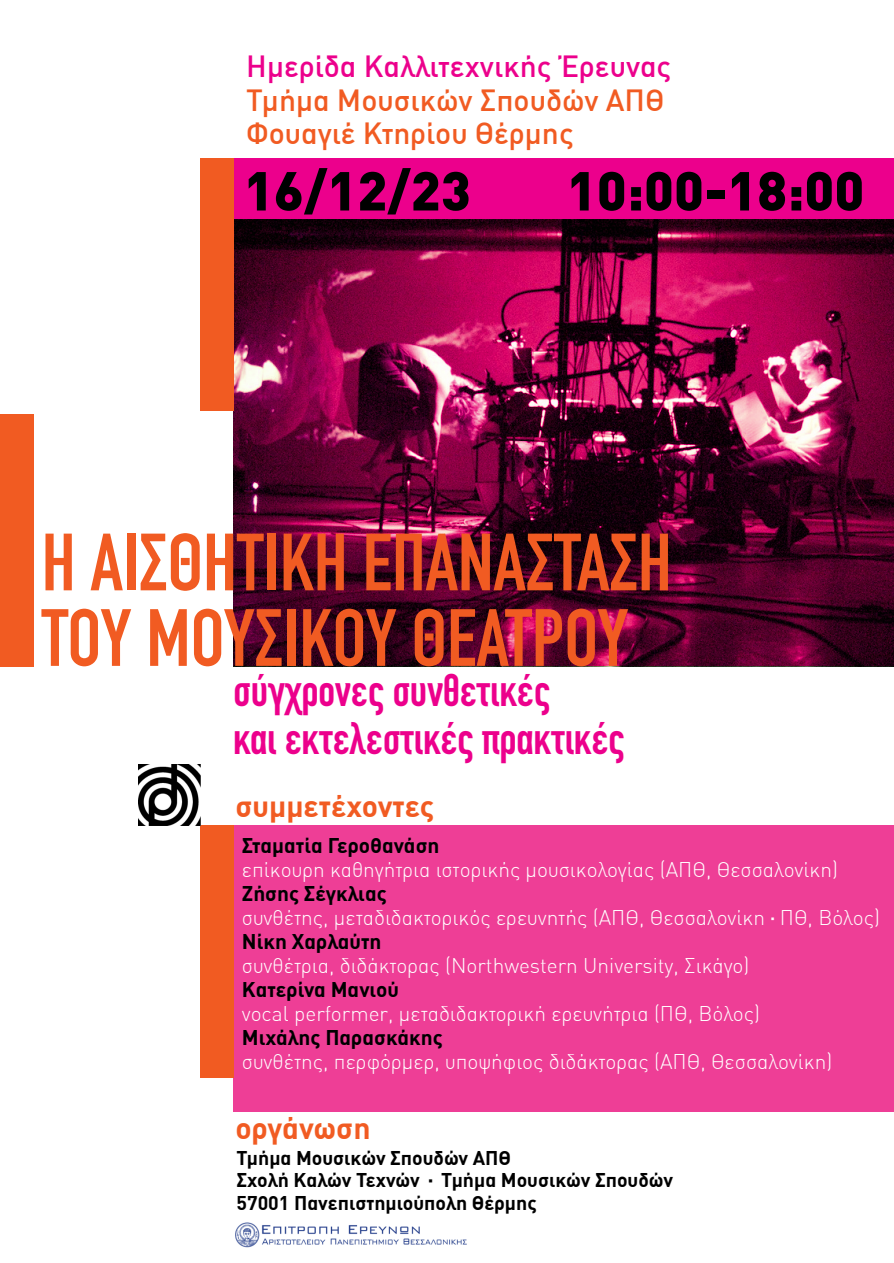
<style>
.page{position:relative;width:894px;height:1263px;background:#fff}
.page>*{position:absolute;margin:0;border:0;box-sizing:border-box;transform-origin:0 0}
.t1{font:700 79.65px/75.6px "DIN Condensed";color:#f15b22}
.t2{font:900 54px "DIN Greek";color:#000}
.t3{font:700 45px/48px "DIN Condensed";color:#ec008c}
.t4{font:500 30px/33.8px "DIN Greek";color:#f15b22}
.t5{font:500 30px "DIN Greek";color:#ec008c}
.t6{font:700 30px "DIN Greek";color:#f15b22}
.t7{font:300 20.85px/24px "DIN Greek";color:#fff}
.t8{font:700 20.85px "DIN Greek";color:#000}
.t9{font:700 19.5px/22.5px "DIN Greek";color:#000}
.s1{font-weight:700;color:#000}
.s2{font-family:"Lucida Grande";font-weight:400}
.s3{font-family:"Lucida Grande"}
</style>
<div class="page">
<svg style="left:233px;top:159px;width:660px;height:507px;background:#760940"></svg>
<div style="left:233px;top:826px;width:660px;height:286px;background:#ee3e96"></div>
<div style="left:200px;top:159px;width:33px;height:252px;background:#f15b22"></div>
<div style="left:200px;top:826px;width:33px;height:252px;background:#f15b22"></div>
<div style="left:0;top:415px;width:33px;height:252px;background:#f15b22"></div>
<img style="left:139px;top:765px;width:61px;height:61px">
<img style="left:235px;top:1222px;width:232px;height:26px">
<h3 class="t5" style="left:246px;top:55px;width:426px">Ηµερίδα Καλλιτεχνικής Έρευνας</h3>
<h3 class="t4" style="left:246px;top:86px;width:419px">Τµήµα Μουσικών Σπουδών ΑΠΘ<br>Φουαγιέ Κτηρίου Θέρµης</h3>
<h2 class="t2" style="left:244px;top:172px;width:228px">16/12/23</h2>
<h2 class="t2" style="left:566px;top:172px;width:299px">10:00-18:00</h2>
<h1 class="t1" style="left:42px;top:536px;width:631px">Η ΑΙΣΘΗΤΙΚΗ ΕΠΑΝΑΣΤΑΣΗ<br>ΤΟΥ ΜΟΥΣΙΚΟΥ ΘΕΑΤΡΟΥ</h1>
<h3 class="t3" style="left:233px;top:672px;width:393px">σύγχρονες συνθετικές<br>και εκτελεστικές πρακτικές</h3>
<h3 class="t6" style="left:235px;top:795px;width:200px">συµµετέχοντες</h3>
<p class="t8" style="left:242px;top:838px;width:199px">Σταµατία Γεροθανάση</p>
<p class="t7" style="left:242px;top:860px;width:597px">επίκουρη καθηγήτρια ιστορικής µουσικολογίας (ΑΠΘ, Θεσσαλονίκη)</p>
<p class="t7" style="left:242px;top:884px;width:639px"><span class="s1">Ζήσης Σέγκλιας<br></span>συνθέτης, µεταδιδακτορικός ερευνητής (ΑΠΘ, Θεσσαλονίκη <span class="s2">·</span> ΠΘ, Βόλος)<br><span class="s1">Νίκη Χαρλαύτη</span></p>
<p class="t7" style="left:242px;top:956px;width:509px">συνθέτρια, διδάκτορας (Northwestern University, Σικάγο)</p>
<p class="t8" style="left:242px;top:982px;width:158px">Κατερίνα Μανιού</p>
<p class="t7" style="left:242px;top:1004px;width:519px">vocal performer, µεταδιδακτορική ερευνήτρια (ΠΘ, Βόλος)</p>
<p class="t8" style="left:242px;top:1030px;width:202px">Μιχάλης Παρασκάκης</p>
<p class="t7" style="left:242px;top:1052px;width:591px">συνθέτης, περφόρµερ, υποψήφιος διδάκτορας (ΑΠΘ, Θεσσαλονίκη)</p>
<h3 class="t6" style="left:235px;top:1118px;width:136px">οργάνωση</h3>
<p class="t9" style="left:236px;top:1149px;width:438px">Τµήµα Μουσικών Σπουδών ΑΠΘ<br>Σχολή Καλών Τεχνών <span class="s3">·</span> Τµήµα Μουσικών Σπουδών<br>57001 Πανεπιστηµιούπολη Θέρµης</p>
</div>
